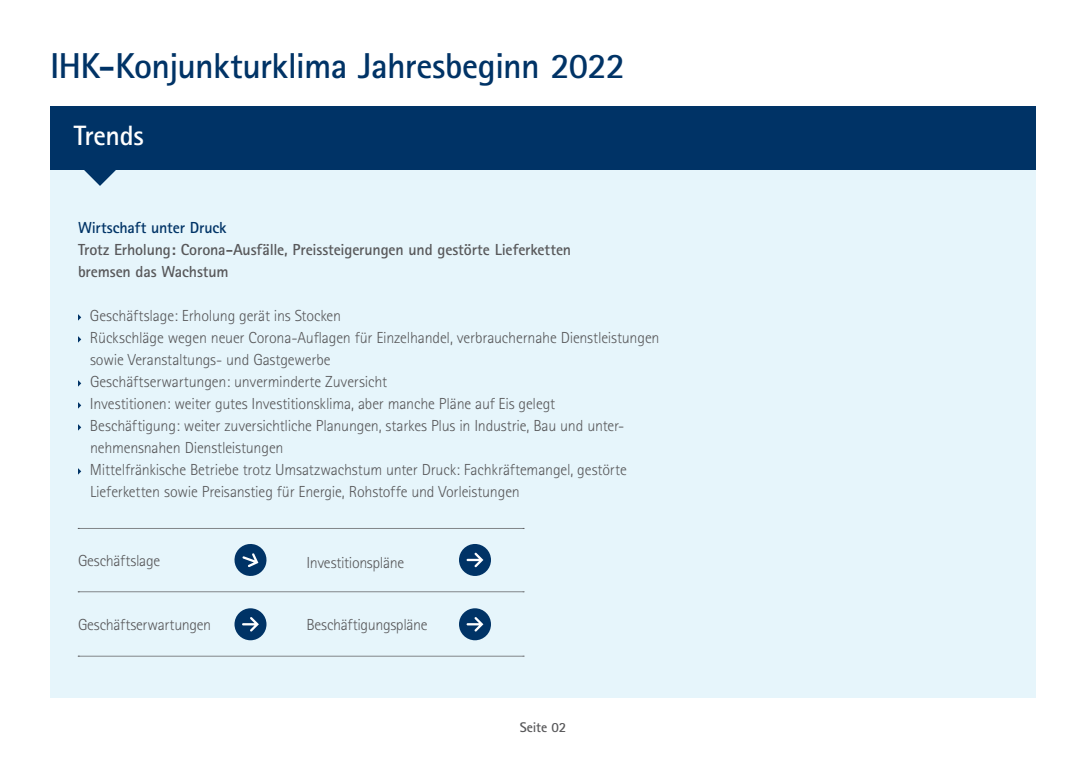
<style>
.page{position:relative;width:1086px;height:768px;background:#fff}
.page>*{position:absolute;margin:0;border:0;box-sizing:border-box;transform-origin:0 0}
.Headline_Kategorie_2{font:700 36px "Rotis Sans Serif";letter-spacing:-.02em;color:#036}
.Headline_Kategorie_2-2{font:700 28px "Rotis Sans Serif";letter-spacing:-.01em;color:#fff}
.Fliesstext_10_pt_tit{font:300 16px/22px "Rotis Sans Serif";letter-spacing:-.01em;color:#58585a}
.Fliesstext_10_pt_tit-2{font:700 16px/22px "Rotis Sans Serif";letter-spacing:-.01em;color:#58585a}
.Fliesstext_10_pt_tit-3{font:700 16px "Rotis Sans Serif";letter-spacing:-.005em;color:#036}
.Headline_Kategorie_2-3{font:700 14px "Rotis Sans Serif";letter-spacing:-.01em;color:#58585a}
</style>
<div class="page">
<div style="left:50px;top:106px;width:986px;height:592px;background:#e6f5fb"></div>
<div style="left:50px;top:106px;width:986px;height:64px;background:#036"></div>
<svg style="left:84px;top:170px;width:32px;height:16px"></svg>
<svg style="left:78px;top:314px;width:3px;height:7px"></svg>
<svg style="left:78px;top:336px;width:3px;height:7px"></svg>
<svg style="left:78px;top:380px;width:3px;height:7px"></svg>
<svg style="left:78px;top:402px;width:3px;height:7px"></svg>
<svg style="left:78px;top:424px;width:3px;height:7px"></svg>
<svg style="left:78px;top:468px;width:3px;height:7px"></svg>
<svg style="left:78px;top:528px;width:446px;height:1px"></svg>
<svg style="left:78px;top:592px;width:446px;height:1px"></svg>
<svg style="left:78px;top:656px;width:446px;height:1px"></svg>
<div style="left:459px;top:608px;width:32px;height:32px;background:#036;border-radius:50%"></div>
<svg style="left:467px;top:617px;width:16px;height:15px"></svg>
<div style="left:234px;top:608px;width:32px;height:32px;background:#036;border-radius:50%"></div>
<svg style="left:242px;top:617px;width:17px;height:15px"></svg>
<div style="left:459px;top:544px;width:32px;height:32px;background:#036;border-radius:50%"></div>
<svg style="left:467px;top:553px;width:16px;height:14px"></svg>
<svg style="left:234px;top:544px;width:33px;height:32px"></svg>
<p class="Headline_Kategorie_2" style="left:50px;top:44px;width:577px">IHK-Konjunkturklima Jahresbeginn 2022</p>
<p class="Headline_Kategorie_2-2" style="left:74px;top:118px;width:71px">Trends</p>
<p class="Fliesstext_10_pt_tit-3" style="left:78px;top:217px;width:150px">Wirtschaft unter Druck</p>
<p class="Fliesstext_10_pt_tit-2" style="left:78px;top:238px;width:495px">Trotz Erholung: Corona-Ausfälle, Preissteigerungen und gestörte Lieferketten bremsen das Wachstum</p>
<p class="Fliesstext_10_pt_tit" style="left:90px;top:304px;width:253px">Geschäftslage: Erholung gerät ins Stocken</p>
<p class="Fliesstext_10_pt_tit" style="left:90px;top:326px;width:571px">Rückschläge wegen neuer Corona-Auflagen für Einzelhandel, verbrauchernahe Dienstleistungen sowie Veranstaltungs- und Gastgewerbe</p>
<p class="Fliesstext_10_pt_tit" style="left:90px;top:370px;width:299px">Geschäftserwartungen: unverminderte Zuversicht</p>
<p class="Fliesstext_10_pt_tit" style="left:90px;top:392px;width:467px">Investitionen: weiter gutes Investitionsklima, aber manche Pläne auf Eis gelegt</p>
<p class="Fliesstext_10_pt_tit" style="left:90px;top:414px;width:536px">Beschäftigung: weiter zuversichtliche Planungen, starkes Plus in Industrie, Bau und unter&shy;nehmensnahen Dienstleistungen</p>
<p class="Fliesstext_10_pt_tit" style="left:90px;top:458px;width:538px">Mittelfränkische Betriebe trotz Umsatzwachstum unter Druck: Fachkräftemangel, gestörte<br>Lieferketten sowie Preisanstieg für Energie, Rohstoffe und Vorleistungen</p>
<p class="Fliesstext_10_pt_tit" style="left:78px;top:550px;width:84px">Geschäftslage</p>
<p class="Fliesstext_10_pt_tit" style="left:306px;top:551px;width:99px">Investitionspläne</p>
<p class="Fliesstext_10_pt_tit" style="left:78px;top:613px;width:135px">Geschäftserwartungen</p>
<p class="Fliesstext_10_pt_tit" style="left:306px;top:614px;width:123px">Beschäftigungspläne</p>
<p class="Headline_Kategorie_2-3" style="left:520px;top:718px;width:48px">Seite 02</p>
</div>
